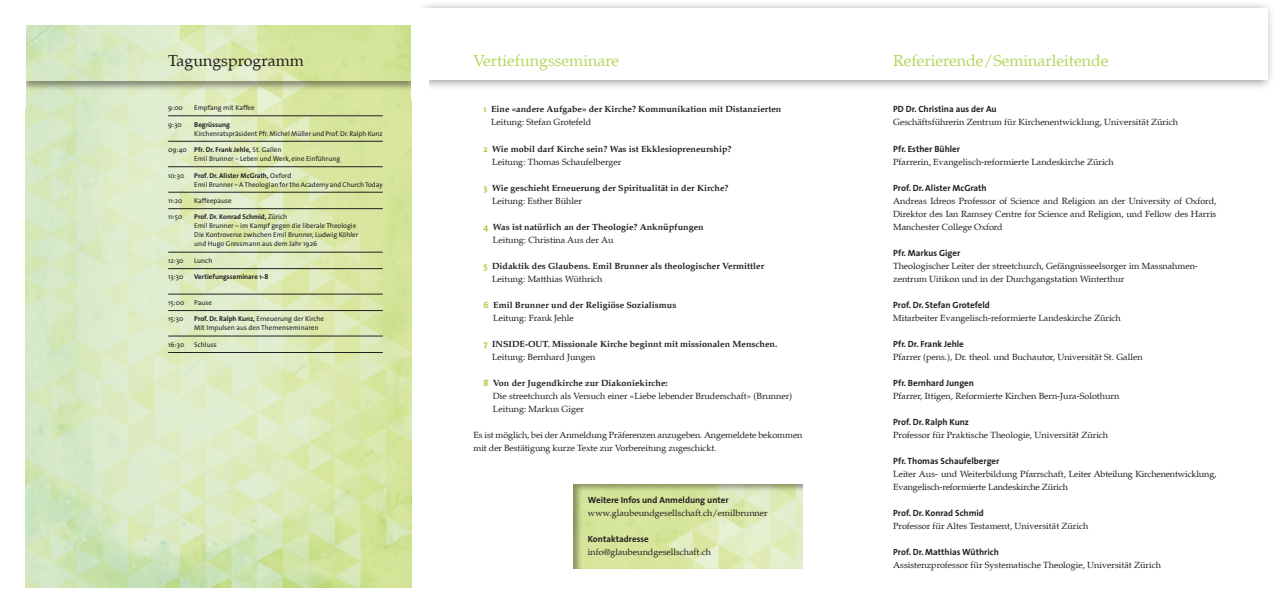
<style>
.page{position:relative;width:1276px;height:613px;background:#fff}
.page>*{position:absolute;margin:0;border:0;box-sizing:border-box;transform-origin:0 0}
.t1{font:16px "Palatino LT";color:#b6d65f}
.t2{font:16px "Palatino LT";color:#231f20}
.t3{font:9px/13px "Palatino LT";color:#231f20}
.t4{font:700 9px/13px "Palatino LT";color:#231f20}
.t5{font:700 9px "The Sans";color:#231f20}
.t6{font:7px/9px "The Sans";color:#231f20}
.t7{font:700 7px "The Sans";color:#231f20}
.s1{font-weight:700}
.s2{font-family:"The Sans";color:#a6ce39}
.s3{font-weight:400}
.s4{font-family:"The Sans";font-weight:700;color:#a6ce39}
</style>
<div class="page">
<img style="left:25px;top:92px;width:386px;height:495px">
<div style="left:21px;top:25px;width:397px;height:67px;background:#231f20;opacity:.48"></div>
<img style="left:26px;top:26px;width:385px;height:54px">
<div style="left:8px;top:9px;width:17px;height:99px;background:#fff"></div>
<div style="left:416px;top:0;width:858px;height:91px;background:#231f20;opacity:.49"></div>
<div style="left:428px;top:9px;width:839px;height:71px;background:#fff"></div>
<div style="left:411px;top:9px;width:17px;height:90px;background:#fff"></div>
<div style="left:573px;top:482px;width:230px;height:86px;background:#231f20;opacity:.39"></div>
<svg style="left:168px;top:141px;width:26px;height:1px"></svg>
<svg style="left:168px;top:166px;width:26px;height:1px"></svg>
<hr style="left:194px;top:115px;width:189px;height:1px;background:#231f20">
<hr style="left:194px;top:141px;width:189px;height:1px;background:#231f20">
<hr style="left:194px;top:166px;width:189px;height:1px;background:#231f20">
<svg style="left:168px;top:335px;width:26px;height:1px"></svg>
<hr style="left:194px;top:335px;width:189px;height:1px;background:#231f20">
<svg style="left:168px;top:268px;width:26px;height:1px"></svg>
<hr style="left:194px;top:268px;width:189px;height:1px;background:#231f20">
<svg style="left:168px;top:208px;width:26px;height:1px"></svg>
<hr style="left:194px;top:208px;width:189px;height:1px;background:#231f20">
<svg style="left:168px;top:310px;width:26px;height:1px"></svg>
<hr style="left:194px;top:310px;width:189px;height:1px;background:#231f20">
<svg style="left:168px;top:352px;width:26px;height:1px"></svg>
<hr style="left:194px;top:352px;width:189px;height:1px;background:#231f20">
<svg style="left:168px;top:192px;width:26px;height:1px"></svg>
<hr style="left:194px;top:192px;width:189px;height:1px;background:#231f20">
<svg style="left:168px;top:294px;width:26px;height:1px"></svg>
<hr style="left:194px;top:294px;width:189px;height:1px;background:#231f20">
<svg style="left:168px;top:251px;width:26px;height:1px"></svg>
<hr style="left:194px;top:251px;width:189px;height:1px;background:#231f20">
<svg style="left:168px;top:115px;width:26px;height:1px"></svg>
<h1 class="t2" style="left:168px;top:51px;width:137px">Tagungsprogramm</h1>
<p class="t6" style="left:168px;top:103px;width:16px">9:00</p>
<p class="t6" style="left:194px;top:103px;width:62px">Empfang mit Kaffee</p>
<p class="t6" style="left:168px;top:119px;width:15px">9:30</p>
<p class="t7" style="left:194px;top:118px;width:37px">Begrüssung</p>
<p class="t6" style="left:194px;top:128px;width:190px">Kirchenratspräsident Pfr. Michel Müller und Prof. Dr. Ralph Kunz</p>
<p class="t6" style="left:194px;top:145px;width:148px;text-indent:-26px">09:40 <span class="s1">Pfr. Dr. Frank Jehle,</span> St. Gallen<br>Emil Brunner – Leben und Werk, eine Einführung</p>
<p class="t6" style="left:168px;top:170px;width:18px">10:30</p>
<p class="t6" style="left:194px;top:170px;width:190px"><span class="s1">Prof. Dr. Alister McGrath,</span> Oxford<br>Emil Brunner – A Theologian for the Academy and Church Today</p>
<p class="t6" style="left:168px;top:196px;width:16px">11:20</p>
<p class="t6" style="left:194px;top:196px;width:39px">Kaffeepause</p>
<p class="t6" style="left:168px;top:212px;width:16px">11:50</p>
<p class="t6" style="left:194px;top:212px;width:165px"><span class="s1">Prof. Dr. Konrad Schmid,</span> Zürich<br>Emil Brunner – im Kampf gegen die liberale Theologie Die Kontroverse zwischen Emil Brunner, Ludwig Köhler und Hugo Gressmann aus dem Jahr 1926</p>
<p class="t6" style="left:168px;top:256px;width:17px">12:30</p>
<p class="t6" style="left:194px;top:256px;width:20px">Lunch</p>
<p class="t6" style="left:168px;top:272px;width:17px">13:30</p>
<p class="t7" style="left:194px;top:271px;width:75px">Vertiefungsseminare 1-8</p>
<p class="t6" style="left:168px;top:297px;width:18px">15:00</p>
<p class="t6" style="left:194px;top:297px;width:19px">Pause</p>
<p class="t6" style="left:168px;top:314px;width:17px">15:30</p>
<p class="t6" style="left:194px;top:314px;width:131px"><span class="s1">Prof. Dr. Ralph Kunz,</span> Erneuerung der Kirche<br>Mit Impulsen aus den Themenseminaren</p>
<p class="t6" style="left:168px;top:339px;width:18px">16:30</p>
<p class="t6" style="left:194px;top:339px;width:24px">Schluss</p>
<h1 class="t1" style="left:473px;top:51px;width:147px">Vertiefungsseminare</h1>
<h1 class="t1" style="left:893px;top:51px;width:217px">Referierende/Seminarleitende</h1>
<p class="t4" style="left:491px;top:103px;width:292px;text-indent:-8px"><span class="s2">1</span> Eine «andere Aufgabe» der Kirche? Kommunikation mit Distanzierten<br><span class="s3">Leitung: Stefan Grotefeld</span></p>
<p class="t4" style="left:492px;top:142px;width:241px;text-indent:-9px"><span class="s2">2</span> Wie mobil darf Kirche sein? Was ist Ekklesiopreneurship?<br><span class="s3">Leitung: Thomas Schaufelberger</span></p>
<p class="t4" style="left:492px;top:181px;width:238px;text-indent:-9px"><span class="s2">3</span> Wie geschieht Erneuerung der Spiritualität in der Kirche?<br><span class="s3">Leitung: Esther Bühler</span></p>
<p class="t4" style="left:493px;top:220px;width:212px;text-indent:-9px"><span class="s2">4</span> Was ist natürlich an der Theologie? Anknüpfungen<br><span class="s3">Leitung: Christina Aus der Au</span></p>
<p class="t4" style="left:492px;top:259px;width:273px;text-indent:-9px"><span class="s2">5</span> Didaktik des Glaubens. Emil Brunner als theologischer Vermittler<br><span class="s3">Leitung: Matthias Wüthrich</span></p>
<p class="t4" style="left:493px;top:298px;width:185px;text-indent:-10px"><span class="s2">6</span> Emil Brunner und der Religiöse Sozialismus<br><span class="s3">Leitung: Frank Jehle</span></p>
<p class="t4" style="left:492px;top:337px;width:287px;text-indent:-9px"><span class="s2">7</span> INSIDE-OUT. Missionale Kirche beginnt mit missionalen Menschen.<br><span class="s3">Leitung: Bernhard Jungen</span></p>
<p class="t3" style="left:493px;top:376px;width:301px;text-indent:-10px"><span class="s4">8</span> <span class="s1">Von der Jugendkirche zur Diakoniekirche:<br></span>Die streetchurch als Versuch einer «Liebe lebender Bruderschaft» (Brunner)<br>Leitung: Markus Giger</p>
<p class="t3" style="left:473px;top:428px;width:330px">Es ist möglich, bei der Anmeldung Präferenzen anzugeben. Angemeldete bekommen mit der Bestätigung kurze Texte zur Vorbereitung zugeschickt.</p>
<p class="t5" style="left:588px;top:492px;width:142px">Weitere Infos und Anmeldung unter</p>
<p class="t3" style="left:588px;top:506px;width:181px">www.glaubeundgesellschaft.ch/emilbrunner</p>
<p class="t5" style="left:588px;top:531px;width:62px">Kontaktadresse</p>
<p class="t3" style="left:588px;top:545px;width:125px">info@glaubeundgesellschaft.ch</p>
<p class="t5" style="left:893px;top:102px;width:105px">PD Dr. Christina aus der Au</p>
<p class="t3" style="left:893px;top:116px;width:286px">Geschäftsführerin Zentrum für Kirchenentwicklung, Universität Zürich</p>
<p class="t5" style="left:893px;top:141px;width:68px">Pfr. Esther Bühler</p>
<p class="t3" style="left:893px;top:155px;width:222px">Pfarrerin, Evangelisch-reformierte Landeskirche Zürich</p>
<p class="t5" style="left:893px;top:180px;width:95px">Prof. Dr. Alister McGrath</p>
<p class="t3" style="left:893px;top:194px;width:325px;text-align:justify">Andreas Idreos Professor of Science and Religion an der University of Oxford, Direktor des Ian Ramsey Centre for Science and Religion, und Fellow des Harris Manchester College Oxford</p>
<p class="t5" style="left:893px;top:245px;width:69px">Pfr. Markus Giger</p>
<p class="t3" style="left:893px;top:259px;width:306px">Theologischer Leiter der streetchurch, Gefängnisseelsorger im Massnahmen&shy;zentrum Uitikon und in der Durchgangstation Winterthur</p>
<p class="t5" style="left:893px;top:297px;width:98px">Prof. Dr. Stefan Grotefeld</p>
<p class="t3" style="left:893px;top:311px;width:229px">Mitarbeiter Evangelisch-reformierte Landeskirche Zürich</p>
<p class="t5" style="left:893px;top:336px;width:72px">Pfr. Dr. Frank Jehle</p>
<p class="t3" style="left:893px;top:350px;width:251px">Pfarrer (pens.), Dr. theol. und Buchautor, Universität St. Gallen</p>
<p class="t5" style="left:893px;top:375px;width:82px">Pfr. Bernhard Jungen</p>
<p class="t3" style="left:893px;top:389px;width:228px">Pfarrer, Ittigen, Reformierte Kirchen Bern-Jura-Solothurn</p>
<p class="t5" style="left:893px;top:414px;width:77px">Prof. Dr. Ralph Kunz</p>
<p class="t3" style="left:893px;top:428px;width:216px">Professor für Praktische Theologie, Universität Zürich</p>
<p class="t5" style="left:893px;top:453px;width:108px">Pfr. Thomas Schaufelberger</p>
<p class="t3" style="left:893px;top:467px;width:325px">Leiter Aus- und Weiterbildung Pfarrschaft, Leiter Abteilung Kirchenentwicklung,<br>Evangelisch-reformierte Landeskirche Zürich</p>
<p class="t5" style="left:893px;top:505px;width:92px">Prof. Dr. Konrad Schmid</p>
<p class="t3" style="left:893px;top:519px;width:197px">Professor für Altes Testament, Universität Zürich</p>
<p class="t5" style="left:893px;top:544px;width:107px">Prof. Dr. Matthias Wüthrich</p>
<p class="t3" style="left:893px;top:558px;width:269px">Assistenzprofessor für Systematische Theologie, Universität Zürich</p>
</div>
